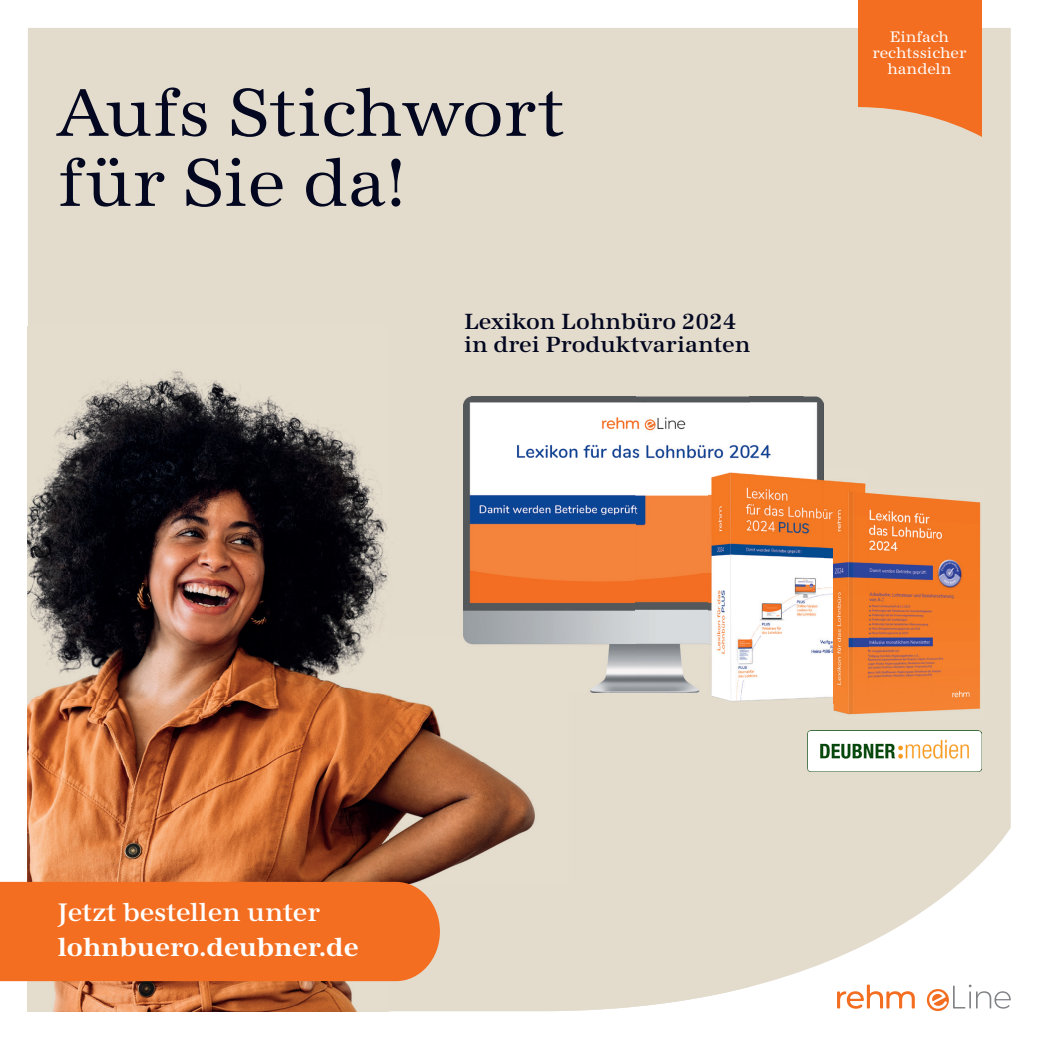
<style>
.page{position:relative;width:1040px;height:1042px;background:#fff}
.page>*{position:absolute;margin:0;border:0;box-sizing:border-box;transform-origin:0 0}
.t1{font:70px/70px "URW Antiqua";color:#030720}
.t2{font:700 26.25px "URW Antiqua";color:#fff}
.t3{font:500 26.25px "URW Antiqua";color:#fff}
.t4{font:500 22.75px/22.8px "URW Antiqua";color:#030720}
.t5{font:15.75px/15.8px "URW Antiqua";color:#fff;text-align:center}
</style>
<div class="page">
<div style="left:28px;top:28px;width:982px;height:981px;background:#e3dccd"></div>
<img style="left:28px;top:326px;width:541px;height:124px">
<div style="left:569px;top:326px;width:180px;height:70px;background:#e3dccd"></div>
<img style="left:28px;top:450px;width:360px;height:560px">
<div style="left:388px;top:450px;width:76px;height:187px;background:#e3dccd"></div>
<img style="left:388px;top:637px;width:181px;height:373px">
<div style="left:569px;top:692px;width:180px;height:318px;background:#e3dccd"></div>
<svg style="left:857px;top:0;width:124px;height:137px;background:#f0813f"></svg>
<svg style="left:836px;top:984px;width:78px;height:24px"></svg>
<svg style="left:925px;top:984px;width:85px;height:26px"></svg>
<img style="left:807px;top:730px;width:173px;height:41px">
<div style="left:0;top:881px;width:440px;height:99px;background:#f36e21"></div>
<img style="left:749px;top:396px;width:74px;height:73px">
<img style="left:464px;top:396px;width:171px;height:296px">
<img style="left:635px;top:396px;width:114px;height:177px">
<img style="left:635px;top:573px;width:73px;height:119px">
<img style="left:708px;top:469px;width:160px;height:233px">
<img style="left:868px;top:488px;width:115px;height:173px">
<img style="left:833px;top:661px;width:150px;height:58px">
<img style="left:833px;top:488px;width:35px;height:214px">
<h1 class="t1" style="left:58px;top:79px;width:508px">Aufs Stichwort für Sie da!</h1>
<p class="t4" style="left:464px;top:310px;width:288px">Lexikon Lohnbüro 2024 in drei Produktvarianten</p>
<p class="t5" style="left:872px;top:29px;width:95px">Einfach rechtssicher handeln</p>
<p class="t3" style="left:58px;top:897px;width:264px">Jetzt bestellen unter</p>
<p class="t2" style="left:58px;top:931px;width:302px">lohnbuero.deubner.de</p>
</div>
